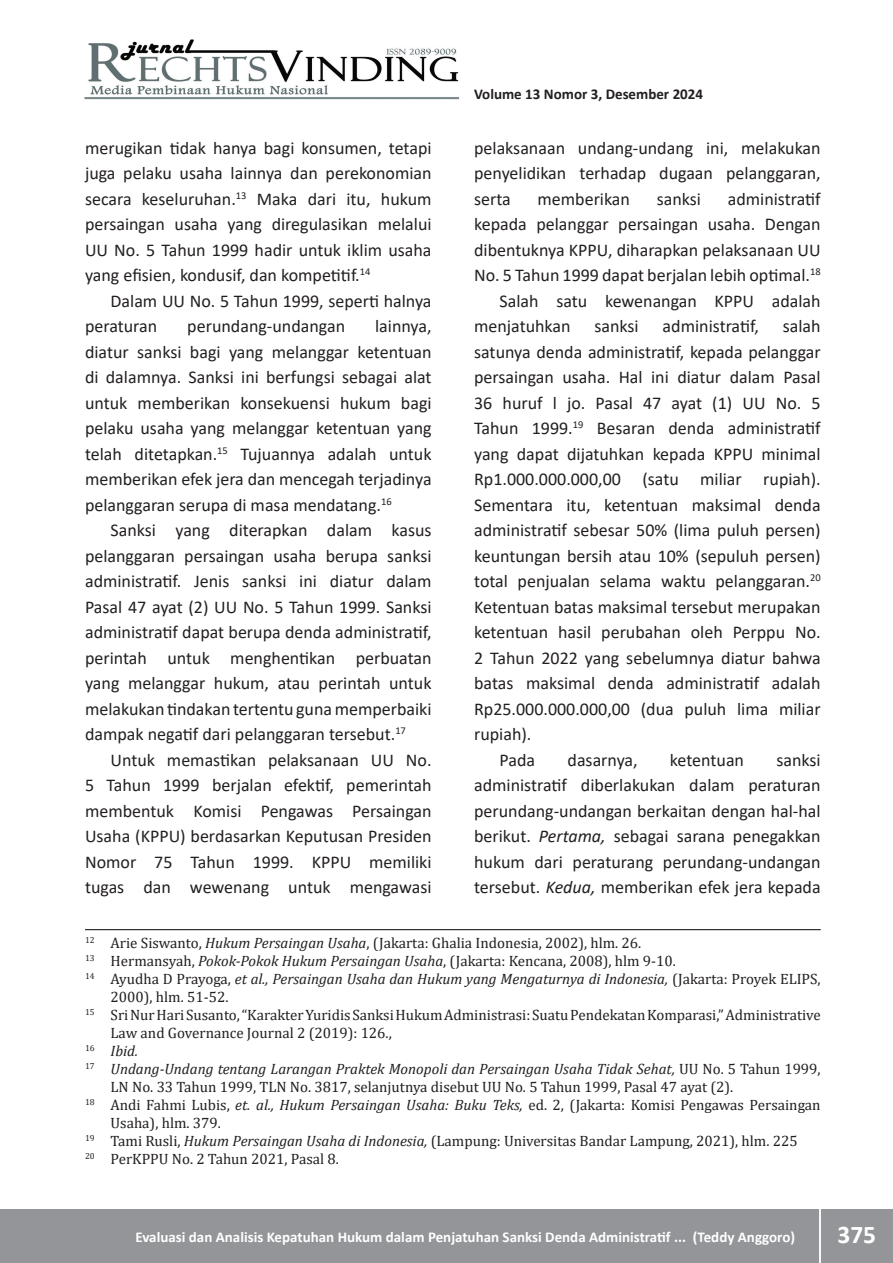
<style>
.page{position:relative;width:893px;height:1263px;background:#fff}
.page>*{position:absolute;margin:0;border:0;box-sizing:border-box;transform-origin:0 0}
.t1{font:700 25.5px "Calibri";color:#fff}
.t2{font:18px/25.5px "Calibri";color:#231f20;text-align:justify}
.t3{font:15px "Cambria";color:#231f20}
.t4{font:italic 15px "Cambria";color:#231f20}
.t5{font:700 15px "Calibri";color:#fff}
.t6{font:700 15px "Calibri";color:#231f20}
.s1{font-style:italic}
.s2{font-style:normal}
</style>
<div class="page">
<div style="left:0;top:1209px;width:893px;height:54px;background:#939598"></div>
<hr style="left:819px;top:1206px;width:2px;height:57px;background:#fff">
<img style="left:85px;top:39px;width:375px;height:60px">
<hr style="left:85px;top:929px;width:736px;height:1px;background:#231f20">
<p class="t2" style="left:85px;top:135px;width:348px">merugikan tidak hanya bagi konsumen, tetapi juga pelaku usaha lainnya dan perekonomian secara keseluruhan.<sup>13</sup> Maka dari itu, hukum persaingan usaha yang diregulasikan melalui UU No. 5 Tahun 1999 hadir untuk iklim usaha yang efisien, kondusif, dan kompetitif.<sup>14</sup></p>
<p class="t2" style="left:85px;top:288px;width:348px;text-indent:26px">Dalam UU No. 5 Tahun 1999, seperti halnya peraturan</p>
<p class="t2" style="left:85px;top:313px;width:348px;text-indent:290px">lainnya, diatur sanksi bagi yang melanggar ketentuan di dalamnya. Sanksi ini berfungsi sebagai alat untuk memberikan konsekuensi hukum bagi pelaku usaha yang melanggar ketentuan yang telah ditetapkan.<sup>15</sup> Tujuannya adalah untuk memberikan efek jera dan mencegah terjadinya pelanggaran serupa di masa mendatang.<sup>16</sup></p>
<p class="t2" style="left:85px;top:517px;width:348px;text-indent:26px">Sanksi yang diterapkan dalam kasus pelanggaran persaingan usaha berupa sanksi administratif. Jenis sanksi ini diatur dalam Pasal 47 ayat (2) UU No. 5 Tahun 1999. Sanksi administratif dapat berupa denda administratif, perintah untuk menghentikan perbuatan yang melanggar hukum, atau perintah untuk melakukan tindakan tertentu guna memperbaiki dampak negatif dari pelanggaran tersebut.<sup>17</sup></p>
<p class="t2" style="left:85px;top:747px;width:348px;text-indent:26px">Untuk memastikan pelaksanaan UU No.<br>5 Tahun 1999 berjalan efektif, pemerintah membentuk Komisi Pengawas Persaingan Usaha (KPPU) berdasarkan Keputusan Presiden Nomor 75 Tahun 1999. KPPU memiliki tugas dan wewenang untuk mengawasi</p>
<p class="t2" style="left:187px;top:313px;width:159px">perundang-undangan</p>
<p class="t6" style="left:474px;top:84px;width:230px">Volume 13 Nomor 3, Desember 2024</p>
<p class="t2" style="left:474px;top:135px;width:348px">pelaksanaan undang-undang ini, melakukan penyelidikan terhadap dugaan pelanggaran, serta</p>
<p class="t2" style="left:538px;top:186px;width:94px">memberikan</p>
<p class="t2" style="left:657px;top:186px;width:46px">sanksi</p>
<p class="t2" style="left:728px;top:186px;width:94px">administratif</p>
<p class="t2" style="left:474px;top:211px;width:348px">kepada pelanggar persaingan usaha. Dengan</p>
<p class="t2" style="left:474px;top:237px;width:348px">dibentuknya KPPU, diharapkan pelaksanaan UU</p>
<p class="t2" style="left:474px;top:262px;width:348px">No. 5 Tahun 1999 dapat berjalan lebih optimal.<sup>18</sup></p>
<p class="t2" style="left:500px;top:288px;width:323px">Salah satu kewenangan KPPU adalah</p>
<p class="t2" style="left:474px;top:313px;width:98px">menjatuhkan</p>
<p class="t2" style="left:594px;top:313px;width:46px">sanksi</p>
<p class="t2" style="left:663px;top:313px;width:98px">administratif,</p>
<p class="t2" style="left:783px;top:313px;width:39px">salah</p>
<p class="t2" style="left:474px;top:339px;width:348px">satunya denda administratif, kepada pelanggar</p>
<p class="t2" style="left:474px;top:364px;width:348px">persaingan usaha. Hal ini diatur dalam Pasal</p>
<p class="t2" style="left:474px;top:390px;width:348px">36 huruf l jo. Pasal 47 ayat (1) UU No. 5</p>
<p class="t2" style="left:474px;top:415px;width:348px">Tahun 1999.<sup>19</sup> Besaran denda administratif</p>
<p class="t2" style="left:474px;top:441px;width:348px">yang dapat dijatuhkan kepada KPPU minimal</p>
<p class="t2" style="left:474px;top:466px;width:348px">Rp1.000.000.000,00 (satu miliar rupiah).</p>
<p class="t2" style="left:474px;top:492px;width:348px">Sementara itu, ketentuan maksimal denda</p>
<p class="t2" style="left:474px;top:517px;width:348px">administratif sebesar 50% (lima puluh persen)</p>
<p class="t2" style="left:474px;top:543px;width:348px">keuntungan bersih atau 10% (sepuluh persen)</p>
<p class="t2" style="left:474px;top:568px;width:348px">total penjualan selama waktu pelanggaran.<sup>20</sup></p>
<p class="t2" style="left:474px;top:594px;width:348px">Ketentuan batas maksimal tersebut merupakan</p>
<p class="t2" style="left:474px;top:619px;width:348px">ketentuan hasil perubahan oleh Perppu No.</p>
<p class="t2" style="left:474px;top:645px;width:348px">2 Tahun 2022 yang sebelumnya diatur bahwa</p>
<p class="t2" style="left:474px;top:670px;width:348px">batas maksimal denda administratif adalah</p>
<p class="t2" style="left:474px;top:696px;width:348px">Rp25.000.000.000,00 (dua puluh lima miliar</p>
<p class="t2" style="left:474px;top:721px;width:59px">rupiah).</p>
<p class="t2" style="left:500px;top:747px;width:37px">Pada</p>
<p class="t2" style="left:568px;top:747px;width:72px">dasarnya,</p>
<p class="t2" style="left:670px;top:747px;width:76px">ketentuan</p>
<p class="t2" style="left:474px;top:747px;width:348px;text-indent:302px">sanksi administratif diberlakukan dalam peraturan perundang-undangan berkaitan dengan hal-hal berikut. <span class="s1">Pertama,</span> sebagai sarana penegakkan hukum dari peraturang perundang-undangan tersebut. <span class="s1">Kedua,</span> memberikan efek jera kepada</p>
<p class="t3" style="left:85px;top:934px;width:558px"><sup>12</sup> Arie Siswanto, <span class="s1">Hukum Persaingan Usaha</span>, (Jakarta: Ghalia Indonesia, 2002), hlm. 26.</p>
<p class="t3" style="left:85px;top:952px;width:592px"><sup>13</sup> Hermansyah, <span class="s1">Pokok-Pokok Hukum Persaingan Usaha</span>, (Jakarta: Kencana, 2008), hlm 9-10.</p>
<p class="t4" style="left:85px;top:968px;width:737px"><sup>14</sup> <span class="s2">Ayudha D Prayoga,</span> et al., Persaingan Usaha dan Hukum yang Mengaturnya di Indonesia, <span class="s2">(Jakarta: Proyek ELIPS,</span></p>
<p class="t3" style="left:111px;top:988px;width:119px">2000), hlm. 51-52.</p>
<p class="t3" style="left:85px;top:1006px;width:737px"><sup>15</sup> Sri Nur Hari Susanto, “Karakter Yuridis Sanksi Hukum Administrasi: Suatu Pendekatan Komparasi,” Administrative</p>
<p class="t3" style="left:111px;top:1024px;width:283px">Law and Governance Journal 2 (2019): 126.,</p>
<p class="t4" style="left:85px;top:1040px;width:55px"><sup>16</sup> Ibid.</p>
<p class="t4" style="left:85px;top:1058px;width:737px"><sup>17</sup> Undang-Undang tentang Larangan Praktek Monopoli dan Persaingan Usaha Tidak Sehat, <span class="s2">UU No. 5 Tahun 1999,</span></p>
<p class="t3" style="left:111px;top:1078px;width:624px">LN No. 33 Tahun 1999, TLN No. 3817, selanjutnya disebut UU No. 5 Tahun 1999, Pasal 47 ayat (2).</p>
<p class="t3" style="left:85px;top:1096px;width:737px"><sup>18</sup> Andi Fahmi Lubis, <span class="s1">et. al., Hukum Persaingan Usaha: Buku Teks,</span> ed. 2, (Jakarta: Komisi Pengawas Persaingan</p>
<p class="t3" style="left:111px;top:1114px;width:112px">Usaha), hlm. 379.</p>
<p class="t3" style="left:85px;top:1132px;width:714px"><sup>19</sup> Tami Rusli, <span class="s1">Hukum Persaingan Usaha di Indonesia,</span> (Lampung: Universitas Bandar Lampung, 2021), hlm. 225</p>
<p class="t3" style="left:85px;top:1150px;width:255px"><sup>20</sup> PerKPPU No. 2 Tahun 2021, Pasal 8.</p>
<p class="t5" style="left:135px;top:1227px;width:661px">Evaluasi dan Analisis Kepatuhan Hukum dalam Penjatuhan Sanksi Denda Administratif ... (Teddy Anggoro)</p>
<h1 class="t1" style="left:837px;top:1216px;width:40px">375</h1>
</div>
